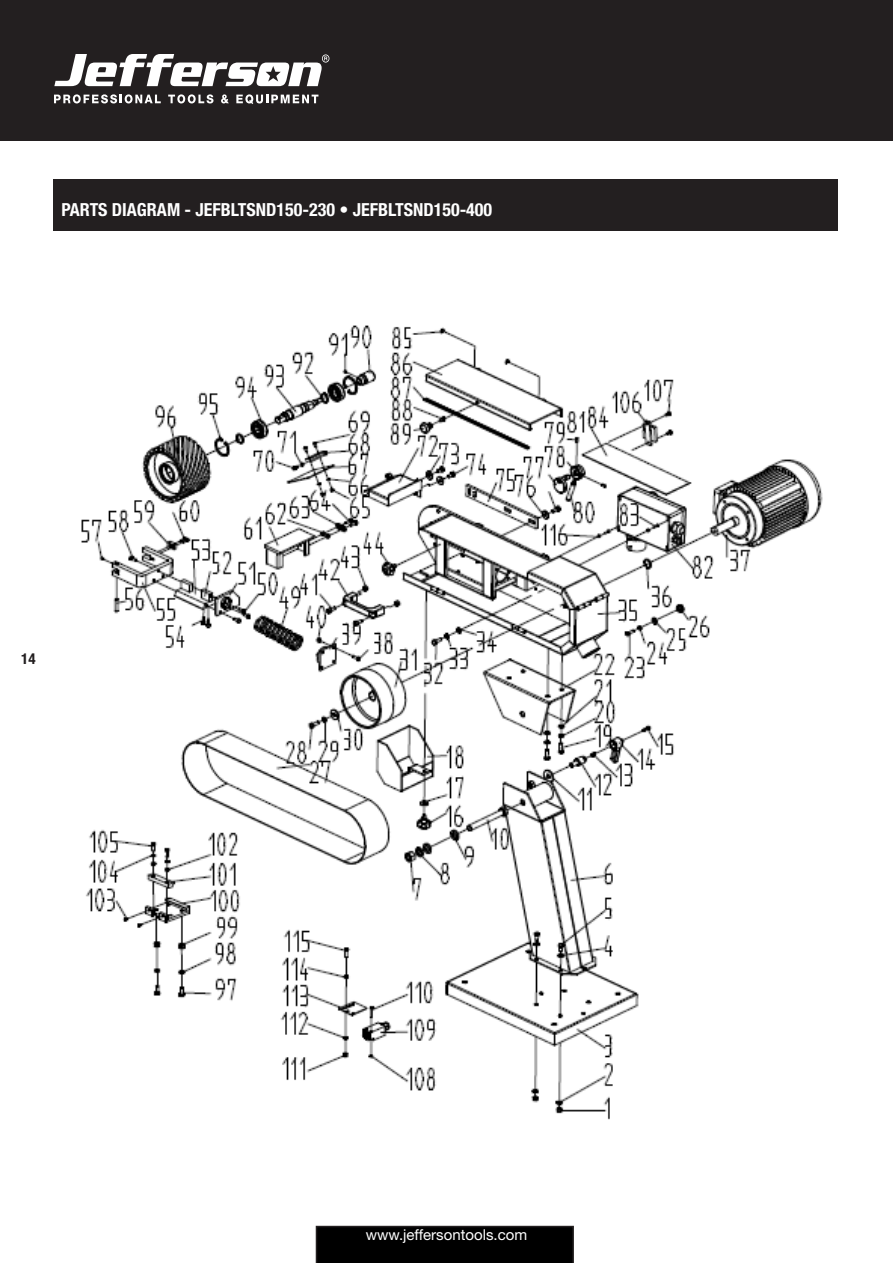
<style>
.page{position:relative;width:893px;height:1263px;background:#fff}
.page>*{position:absolute;margin:0;border:0;box-sizing:border-box;transform-origin:0 0}
.t1{font:700 condensed 18px "Helvetica Neue LT Std";color:#fff}
.t2{font:15px "Helvetica Neue LT Std";color:#fff}
.t3{font:700 condensed 15px "Helvetica Neue LT Std";color:#231f20}
</style>
<div class="page">
<div style="left:0;top:0;width:892px;height:141px;background:#231f20"></div>
<div style="left:316px;top:1226px;width:258px;height:37px;background:#000"></div>
<svg style="left:54px;top:94px;width:107px;height:9px"></svg>
<svg style="left:168px;top:94px;width:45px;height:9px"></svg>
<svg style="left:221px;top:94px;width:8px;height:9px"></svg>
<svg style="left:236px;top:94px;width:82px;height:10px"></svg>
<svg style="left:54px;top:54px;width:275px;height:32px"></svg>
<div style="left:53px;top:179px;width:785px;height:51px;background:#231f20"></div>
<img style="left:81px;top:325px;width:742px;height:795px">
<p class="t1" style="left:62px;top:199px;width:432px">PARTS DIAGRAM - JEFBLTSND150-230 • JEFBLTSND150-400</p>
<p class="t3" style="left:21px;top:650px;width:16px">14</p>
<p class="t2" style="left:366px;top:1225px;width:163px">www.jeffersontools.com</p>
</div>
